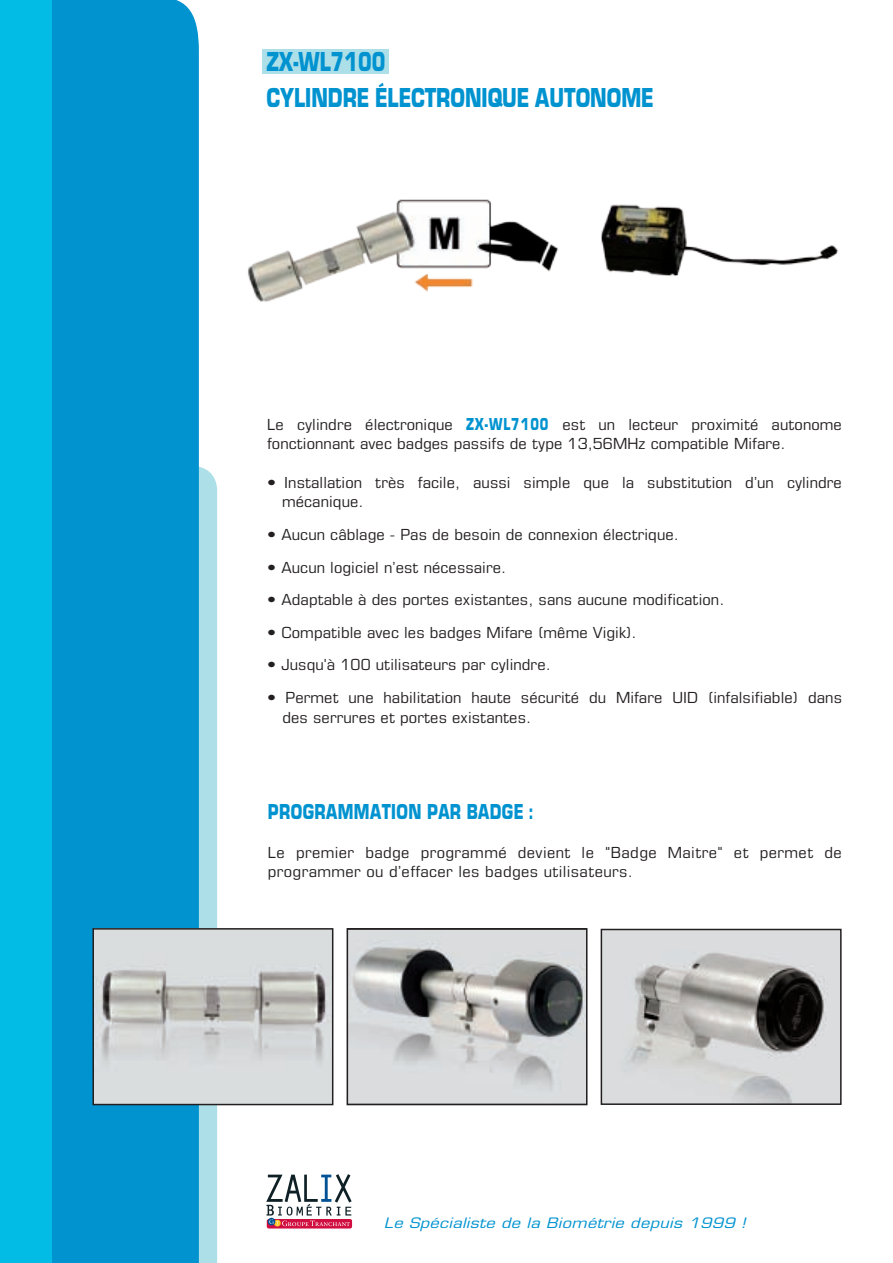
<style>
.page{position:relative;width:893px;height:1263px;background:#fff}
.page>*{position:absolute;margin:0;border:0;box-sizing:border-box;transform-origin:0 0}
.t1{font:900 condensed 28.5px/35.7px "Eurostile";color:#0093d0}
.t2{font:900 condensed 22.5px "Eurostile";letter-spacing:.02em;color:#0093d0}
.t3{font:condensed 15.3px/19.5px "Eurostile";letter-spacing:.005em;color:#231f20;scale:1.18 1}
.t4{font:italic 14.1px "Eurostile";letter-spacing:.02em;color:#0093d0;scale:1.18 1}
.s1{font-weight:900;font-size:18px;color:#0093d0}
.s2{font-weight:700}
</style>
<div class="page">
<div style="left:262px;top:50px;width:127px;height:24px;background:#addfe9"></div>
<div style="left:199px;top:466px;width:18px;height:797px;background:#addfe9"></div>
<div style="left:51px;top:0;width:148px;height:1263px;background:#0093d0"></div>
<div style="left:0;top:0;width:51px;height:1263px;background:#02bce5"></div>
<div style="left:267px;top:1219px;width:85px;height:9px;background:#d10e40;border-radius:2px"></div>
<svg style="left:266px;top:1174px;width:86px;height:53px"></svg>
<img style="left:248px;top:199px;width:311px;height:103px">
<img style="left:601px;top:204px;width:238px;height:72px">
<img style="left:95px;top:931px;width:235px;height:171px">
<div style="left:92px;top:928px;width:241px;height:177px;border:2px solid #231f20"></div>
<img style="left:350px;top:932px;width:234px;height:169px">
<div style="left:347px;top:928px;width:240px;height:177px;border:2px solid #231f20"></div>
<img style="left:604px;top:932px;width:235px;height:170px">
<div style="left:601px;top:929px;width:241px;height:176px;border:2px solid #231f20"></div>
<h1 class="t1" style="left:266px;top:44px;width:389px">ZX-WL7100<br>CYLINDRE ÉLECTRONIQUE AUTONOME</h1>
<p class="t3" style="left:267px;top:414px;width:489px">Le cylindre électronique <span class="s1">ZX-WL7100</span> est un lecteur proximité autonome fonctionnant avec badges passifs de type 13,56MHz compatible Mifare.</p>
<p class="t3" style="left:282px;top:472px;width:476px;text-indent:-15px"><span class="s2">•</span> Installation très facile, aussi simple que la substitution d’un cylindre mécanique.</p>
<p class="t3" style="left:267px;top:524px;width:350px"><span class="s2">•</span> Aucun câblage - Pas de besoin de connexion électrique.</p>
<p class="t3" style="left:267px;top:557px;width:204px"><span class="s2">•</span> Aucun logiciel n’est nécessaire.</p>
<p class="t3" style="left:267px;top:590px;width:389px"><span class="s2">•</span> Adaptable à des portes existantes, sans aucune modification.</p>
<p class="t3" style="left:267px;top:622px;width:314px"><span class="s2">•</span> Compatible avec les badges Mifare (même Vigik).</p>
<p class="t3" style="left:267px;top:655px;width:242px"><span class="s2">•</span> Jusqu'à 100 utilisateurs par cylindre.</p>
<p class="t3" style="left:282px;top:688px;width:476px;text-indent:-15px"><span class="s2">•</span> Permet une habilitation haute sécurité du Mifare UID (infalsifiable) dans des serrures et portes existantes.</p>
<h2 class="t2" style="left:268px;top:799px;width:106px">PRO GRA MMATION</h2>
<h2 class="t2" style="left:427px;top:799px;width:107px">PAR BAD GE :</h2>
<p class="t3" style="left:268px;top:842px;width:488px">Le premier badge programmé devient le "Badge Maitre" et permet de programmer ou d’effacer les badges utilisateurs.</p>
<p class="t4" style="left:384px;top:1214px;width:308px">Le Spécialiste de la Biométrie depuis 1999 !</p>
</div>
